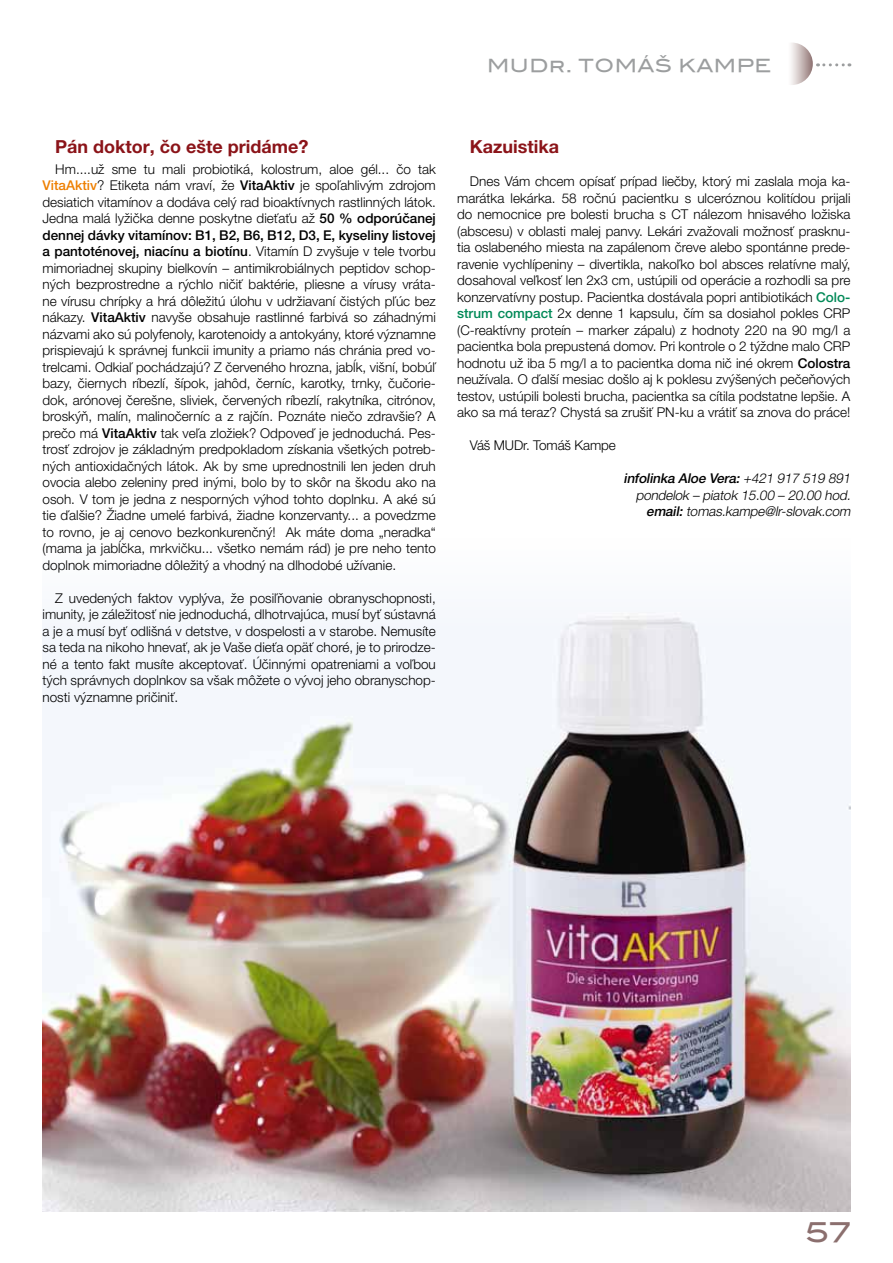
<style>
.page{position:relative;width:893px;height:1263px;background:#fff}
.page>*{position:absolute;margin:0;border:0;box-sizing:border-box;transform-origin:0 0}
.t1{font:27px "Blair Md ITCTT Medium";color:#8b6f6e}
.t2{font:700 18px "Helvetica Neue LT Pro";color:#8b1419}
.t3{font:18px "Blair Md ITCTT Medium";color:#9c9e9f}
.t4{font:300 13.5px/16.5px "Helvetica Neue LT Pro";color:#000;text-align:justify}
.t5{font:italic 300 13.5px/16.5px "Helvetica Neue LT Pro";color:#000;text-align:right}
.s1{font-weight:500;color:#ee7f00}
.s2{font-weight:500}
.s3{font-weight:500;color:#008957}
</style>
<div class="page">
<img style="left:43px;top:612px;width:807px;height:600px">
<svg style="left:824px;top:63px;width:26px;height:3px"></svg>
<svg style="left:770px;top:43px;width:43px;height:42px"></svg>
<h2 class="t3" style="left:487px;top:51px;width:112px">MUDR. TOM</h2>
<h2 class="t3" style="left:638px;top:51px;width:60px">ÁŠ KAMPE</h2>
<h2 class="t2" style="left:55px;top:136px;width:255px">Pán doktor, čo ešte pridáme?</h2>
<p class="t4" style="left:43px;top:161px;width:395px;text-indent:13px">Hm....už sme tu mali probiotiká, kolostrum, aloe gél... čo tak <span class="s1">VitaAktiv</span>? Etiketa nám vraví, že <span class="s2">VitaAktiv</span> je spoľahlivým zdrojom desiatich vitamínov a dodáva celý rad bioaktívnych rastlinných látok.<br>Jedna malá lyžička denne poskytne dieťaťu až <span class="s2">50 % odporúčanej dennej dávky vitamínov: B1, B2, B6, B12, D3, E, kyseliny listovej a pantoténovej, niacínu a biotínu</span>. Vitamín D zvyšuje v tele tvorbu mimoriadnej skupiny bielkovín – antimikrobiálnych peptidov schop&shy;ných bezprostredne a rýchlo ničiť baktérie, pliesne a vírusy vráta&shy;ne vírusu chrípky a hrá dôležitú úlohu v udržiavaní čistých pľúc bez nákazy. <span class="s2">VitaAktiv</span> navyše obsahuje rastlinné farbivá so záhadnými názvami ako sú polyfenoly, karotenoidy a antokyány, ktoré významne prispievajú k správnej funkcii imunity a priamo nás chránia pred vo&shy;trelcami. Odkiaľ pochádzajú? Z červeného hrozna, jabĺk, višní, bobúľ bazy, čiernych ríbezlí, šípok, jahôd, černíc, karotky, trnky, čučorie&shy;dok, arónovej čerešne, sliviek, červených ríbezlí, rakytníka, citrónov, broskýň, malín, malinočerníc a z rajčín. Poznáte niečo zdravšie? A prečo má <span class="s2">VitaAktiv</span> tak veľa zložiek? Odpoveď je jednoduchá. Pes&shy;trosť zdrojov je základným predpokladom získania všetkých potreb&shy;ných antioxidačných látok. Ak by sme uprednostnili len jeden druh ovocia alebo zeleniny pred inými, bolo by to skôr na škodu ako na osoh. V tom je jedna z nesporných výhod tohto doplnku. A aké sú tie ďalšie? Žiadne umelé farbivá, žiadne konzervanty... a povedzme to rovno, je aj cenovo bezkonkurenčný! Ak máte doma „neradka“ (mama ja jabĺčka, mrkvičku... všetko nemám rád) je pre neho tento doplnok mimoriadne dôležitý a vhodný na dlhodobé užívanie.</p>
<p class="t4" style="left:43px;top:590px;width:395px;text-indent:13px">Z uvedených faktov vyplýva, že posiľňovanie obranyschopnosti, imunity, je záležitosť nie jednoduchá, dlhotrvajúca, musí byť sústavná a je a musí byť odlišná v detstve, v dospelosti a v starobe. Nemusíte sa teda na nikoho hnevať, ak je Vaše dieťa opäť choré, je to prirodze&shy;né a tento fakt musíte akceptovať. Účinnými opatreniami a voľbou tých správnych doplnkov sa však môžete o vývoj jeho obranyschop&shy;nosti významne pričiniť.</p>
<h2 class="t2" style="left:470px;top:136px;width:91px">Kazuistika</h2>
<p class="t4" style="left:457px;top:173px;width:395px;text-indent:13px">Dnes Vám chcem opísať prípad liečby, ktorý mi zaslala moja ka&shy;marátka lekárka. 58 ročnú pacientku s ulceróznou kolitídou prijali do nemocnice pre bolesti brucha s CT nálezom hnisavého ložiska (abscesu) v oblasti malej panvy. Lekári zvažovali možnosť prasknu&shy;tia oslabeného miesta na zapálenom čreve alebo spontánne prede&shy;ravenie vychlípeniny – divertikla, nakoľko bol absces relatívne malý, dosahoval veľkosť len 2x3 cm, ustúpili od operácie a rozhodli sa pre konzervatívny postup. Pacientka dostávala popri antibiotikách <span class="s3">Colo&shy;strum compact</span> 2x denne 1 kapsulu, čím sa dosiahol pokles CRP (C-reaktívny proteín – marker zápalu) z hodnoty 220 na 90 mg/l a pacientka bola prepustená domov. Pri kontrole o 2 týždne malo CRP hodnotu už iba 5 mg/l a to pacientka doma nič iné okrem <span class="s2">Colostra </span>neužívala. O ďalší mesiac došlo aj k poklesu zvýšených pečeňových testov, ustúpili bolesti brucha, pacientka sa cítila podstatne lepšie. A ako sa má teraz? Chystá sa zrušiť PN-ku a vrátiť sa znova do práce!</p>
<p class="t4" style="left:470px;top:437px;width:147px">Váš MUDr. Tomáš Kampe</p>
<p class="t5" style="left:624px;top:470px;width:231px"><span class="s2">infolinka Aloe Vera:</span>+421 917 519 891 pondelok – piatok 15.00 – 20.00 hod. <span class="s2">email:</span>tomas.kampe@lr-slovak.com</p>
<h1 class="t1" style="left:806px;top:1210px;width:46px">57</h1>
</div>
